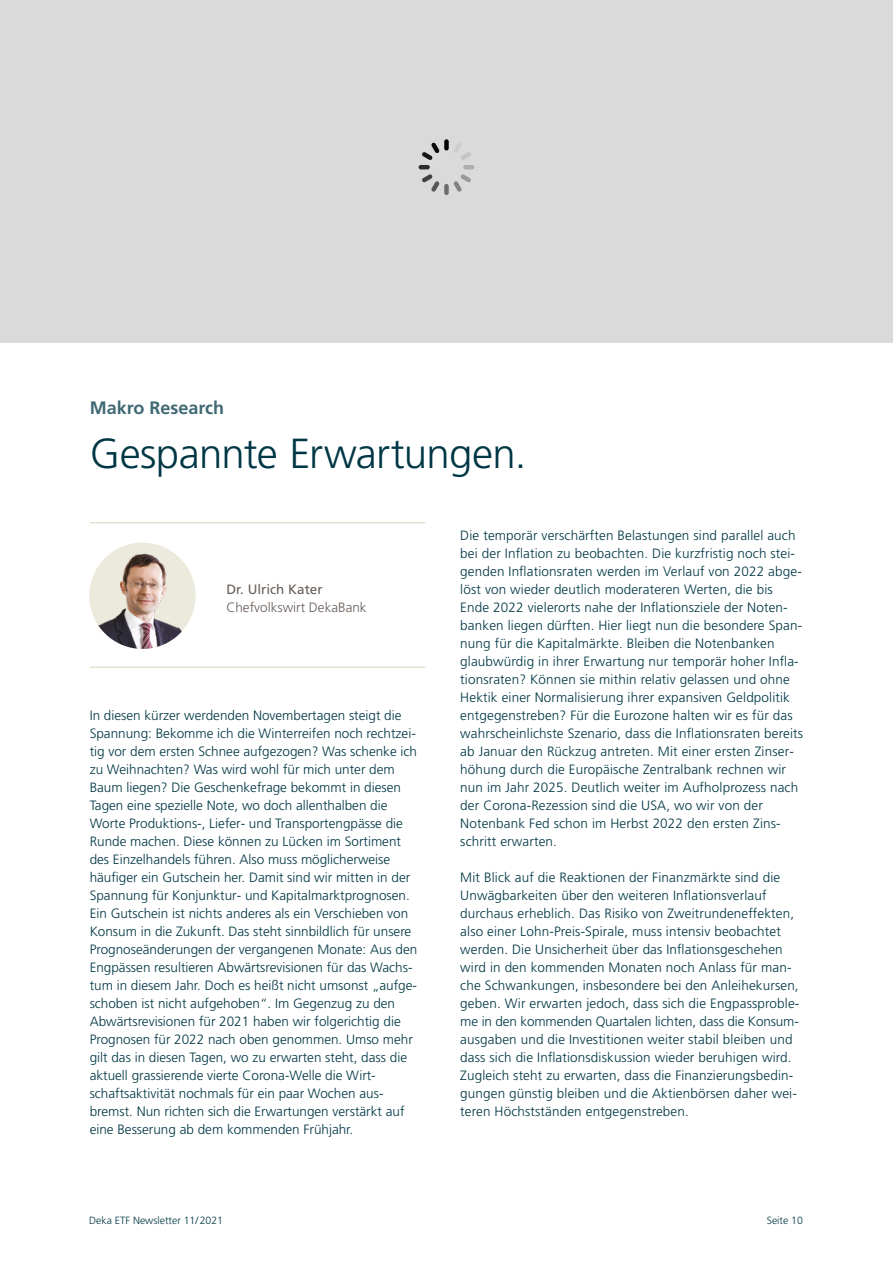
<style>
.page{position:relative;width:893px;height:1263px;background:#fff}
.page>*{position:absolute;margin:0;border:0;box-sizing:border-box;transform-origin:0 0}
.t1{font:300 42px "Deka Frutiger OTPS";letter-spacing:-.02em;color:#003745}
.t2{font:700 18px "Deka Frutiger OTPS";color:#406974}
.t3{font:300 13.5px/18px "Deka Frutiger OTPS";letter-spacing:.01em;color:#003745}
.t4{font:300 13.5px "Deka Frutiger OTPS";color:#685d57}
.t5{font:13.5px "Deka Frutiger OTPS";color:#685d57}
.t6{font:300 10.5px "Deka Frutiger OTPS";color:#003745}
</style>
<div class="page">
<div style="left:89px;top:543px;width:107px;height:106px;background:#ece9dd;border-radius:50%"></div>
<img style="left:89px;top:552px;width:107px;height:97px">
<hr style="left:90px;top:522px;width:335px;height:1px;background:#dad2ba">
<hr style="left:90px;top:667px;width:335px;height:1px;background:#dad2ba">
<div style="left:0;top:0;width:893px;height:342px;background:#dadada"></div>
<div style="left:444px;top:139px;width:5px;height:12px;background:#000;border-radius:2px"></div>
<div style="left:444px;top:184px;width:5px;height:11px;background:#6d6d6d;border-radius:2px"></div>
<svg style="left:454px;top:143px;width:17px;height:17px"></svg>
<svg style="left:422px;top:174px;width:18px;height:18px"></svg>
<hr style="left:463px;top:165px;width:11px;height:4px;background:#aeaeae;border-radius:2px">
<svg style="left:419px;top:165px;width:11px;height:4px"></svg>
<svg style="left:453px;top:174px;width:18px;height:18px"></svg>
<svg style="left:422px;top:142px;width:18px;height:18px"></svg>
<h2 class="t2" style="left:90px;top:397px;width:136px">Makro Research</h2>
<h1 class="t1" style="left:90px;top:428px;width:438px">Gespannte Erwartungen.</h1>
<p class="t5" style="left:226px;top:581px;width:98px">Dr. Ulrich Kater</p>
<p class="t4" style="left:226px;top:599px;width:142px">Chefvolkswirt DekaBank</p>
<p class="t3" style="left:90px;top:706px;width:329px">In diesen kürzer werdenden Novembertagen steigt die Spannung: Bekomme ich die Winterreifen noch rechtzei&shy;tig vor dem ersten Schnee aufgezogen? Was schenke ich zu Weihnachten? Was wird wohl für mich unter dem Baum liegen? Die Geschenkefrage bekommt in diesen Tagen eine spezielle Note, wo doch allenthalben die Worte Produktions-, Liefer- und Transportengpässe die Runde machen. Diese können zu Lücken im Sortiment des Einzelhandels führen. Also muss möglicherweise häufiger ein Gutschein her. Damit sind wir mitten in der Spannung für Konjunktur- und Kapitalmarktprognosen.<br>Ein Gutschein ist nichts anderes als ein Verschieben von Konsum in die Zukunft. Das steht sinnbildlich für unsere Prognoseänderungen der vergangenen Monate: Aus den Engpässen resultieren Abwärtsrevisionen für das Wachs&shy;tum in diesem Jahr. Doch es heißt nicht umsonst „aufge&shy;schoben ist nicht aufgehoben“. Im Gegenzug zu den Abwärtsrevisionen für 2021 haben wir folgerichtig die Prognosen für 2022 nach oben genommen. Umso mehr gilt das in diesen Tagen, wo zu erwarten steht, dass die aktuell grassierende vierte Corona-Welle die Wirt&shy;schaftsaktivität nochmals für ein paar Wochen aus&shy;bremst. Nun richten sich die Erwartungen verstärkt auf eine Besserung ab dem kommenden Frühjahr.</p>
<p class="t3" style="left:460px;top:526px;width:344px">Die temporär verschärften Belastungen sind parallel auch bei der Inflation zu beobachten. Die kurzfristig noch stei&shy;genden Inflationsraten werden im Verlauf von 2022 abge&shy;löst von wieder deutlich moderateren Werten, die bis Ende 2022 vielerorts nahe der Inflationsziele der Noten&shy;banken liegen dürften. Hier liegt nun die besondere Span&shy;nung für die Kapitalmärkte. Bleiben die Notenbanken glaubwürdig in ihrer Erwartung nur temporär hoher Infla&shy;tionsraten? Können sie mithin relativ gelassen und ohne Hektik einer Normalisierung ihrer expansiven Geldpolitik entgegenstreben? Für die Eurozone halten wir es für das wahrscheinlichste Szenario, dass die Inflationsraten bereits ab Januar den Rückzug antreten. Mit einer ersten Zinser&shy;höhung durch die Europäische Zentralbank rechnen wir nun im Jahr 2025. Deutlich weiter im Aufholprozess nach der Corona-Rezession sind die USA, wo wir von der Notenbank Fed schon im Herbst 2022 den ersten Zins&shy;schritt erwarten.</p>
<p class="t3" style="left:460px;top:868px;width:341px">Mit Blick auf die Reaktionen der Finanzmärkte sind die Unwägbarkeiten über den weiteren Inflationsverlauf durchaus erheblich. Das Risiko von Zweitrundeneffekten, also einer Lohn-Preis-Spirale, muss intensiv beobachtet werden. Die Unsicherheit über das Inflationsgeschehen wird in den kommenden Monaten noch Anlass für man&shy;che Schwankungen, insbesondere bei den Anleihekursen, geben. Wir erwarten jedoch, dass sich die Engpassproble&shy;me in den kommenden Quartalen lichten, dass die Konsum&shy;ausgaben und die Investitionen weiter stabil bleiben und dass sich die Inflationsdiskussion wieder beruhigen wird.<br>Zugleich steht zu erwarten, dass die Finanzierungsbedin&shy;gungen günstig bleiben und die Aktienbörsen daher wei&shy;teren Höchstständen entgegenstreben.</p>
<p class="t6" style="left:89px;top:1214px;width:135px">Deka ETF Newsletter 11/2021</p>
<p class="t6" style="left:767px;top:1214px;width:38px">Seite 10</p>
</div>
